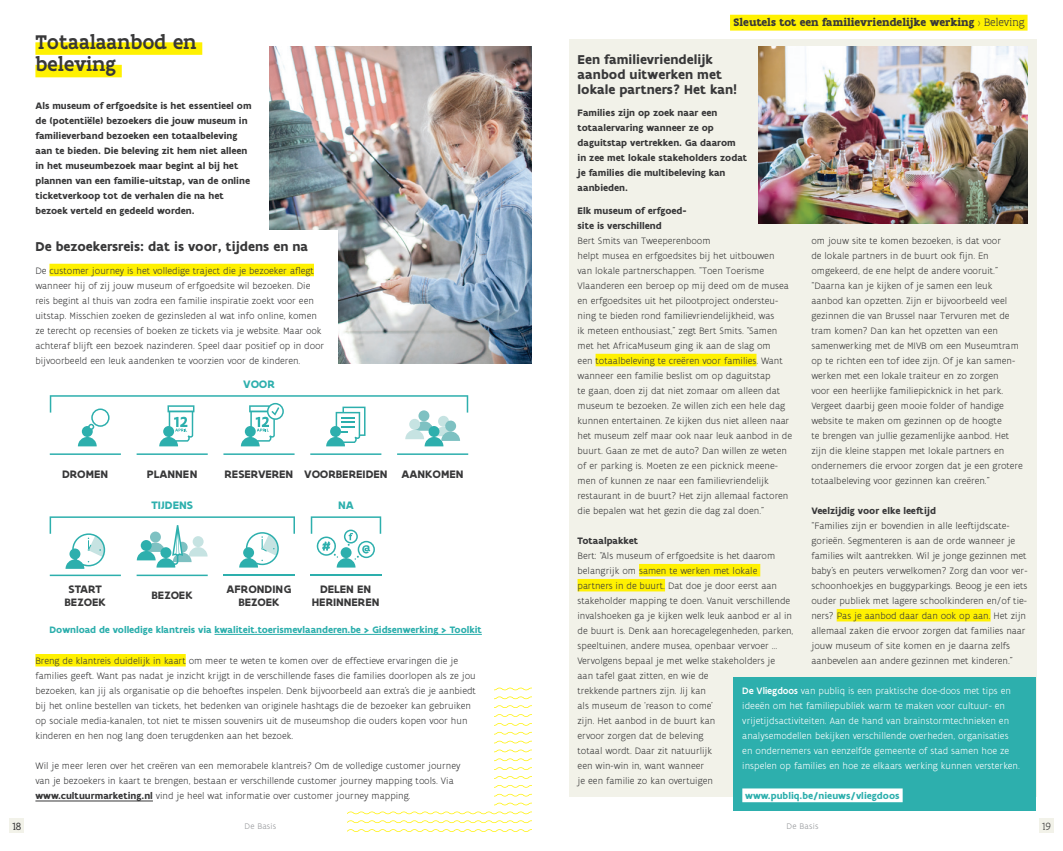
<style>
.page{position:relative;width:1063px;height:851px;background:#fff}
.page>*{position:absolute;margin:0;border:0;box-sizing:border-box;transform-origin:0 0}
.t1{font:500 21.25px/22.5px "Flanders Art Serif";color:#383839}
.t2{font:700 13.75px/15px "Flanders Art Sans";color:#383839}
.t3{font:700 11.62px/13.4px "Flanders Art Sans";color:#383839;text-align:center}
.t4{font:700 11.62px "Flanders Art Serif";color:#383839}
.t5{font:700 11.62px "Flanders Art Sans";color:#2dafad}
.t6{font:700 11.5px "Flanders Art Sans";letter-spacing:.005em;color:#383839}
.t7{font:11.25px "Flanders Art Serif";color:#383839}
.t8{font:300 11.25px "Flanders Art Serif";color:#383839}
.t9{font:300 10px/15px "Flanders Art Sans";color:#383839}
.t10{font:700 10px/15px "Flanders Art Sans";color:#383839}
.t11{font:300 10px/15px "Flanders Art Sans";color:#fff}
.t12{font:700 10px "Flanders Art Sans";letter-spacing:-.005em;color:#2dafad}
.t13{font:300 8.75px "Flanders Art Sans";letter-spacing:.02em;color:#939598}
.s1{font-weight:700}
.s2{font-weight:300;font-size:7.5px}
.s3{font-weight:300}
.s4{font-weight:500}
</style>
<div class="page">
<div style="left:10px;top:818px;width:14px;height:14px;background:#f2f2e9"></div>
<div style="left:1039px;top:818px;width:15px;height:14px;background:#f2f2e9"></div>
<div style="left:569px;top:39px;width:467px;height:757px;background:#f2f2e9"></div>
<div style="left:596px;top:354px;width:161px;height:12px;background:#fff101"></div>
<div style="left:639px;top:564px;width:121px;height:12px;background:#fff101"></div>
<div style="left:578px;top:579px;width:87px;height:12px;background:#fff101"></div>
<div style="left:837px;top:609px;width:154px;height:12px;background:#fff101"></div>
<img style="left:269px;top:46px;width:262px;height:318px">
<svg style="left:494px;top:687px;width:37px;height:3px"></svg>
<svg style="left:494px;top:696px;width:37px;height:38px"></svg>
<svg style="left:494px;top:740px;width:37px;height:3px"></svg>
<svg style="left:494px;top:749px;width:37px;height:3px"></svg>
<svg style="left:494px;top:758px;width:37px;height:29px"></svg>
<svg style="left:494px;top:793px;width:37px;height:3px"></svg>
<svg style="left:494px;top:802px;width:37px;height:3px"></svg>
<svg style="left:347px;top:811px;width:184px;height:21px"></svg>
<img style="left:758px;top:46px;width:270px;height:178px">
<div style="left:35px;top:42px;width:167px;height:13px;background:#fff101"></div>
<div style="left:35px;top:65px;width:87px;height:12px;background:#fff101"></div>
<div style="left:27px;top:230px;width:311px;height:147px;background:#fff"></div>
<div style="left:49px;top:264px;width:265px;height:12px;background:#fff101"></div>
<div style="left:35px;top:654px;width:151px;height:12px;background:#fff101"></div>
<hr style="left:35px;top:800px;width:118px;height:1px;background:#383839">
<div style="left:733px;top:676px;width:303px;height:134px;background:#2dafad"></div>
<div style="left:742px;top:788px;width:161px;height:14px;background:#fff"></div>
<div style="left:730px;top:15px;width:298px;height:16px;background:#fff101"></div>
<hr style="left:215px;top:634px;width:267px;height:1px;background:#2dafad">
<hr style="left:397px;top:453px;width:71px;height:2px;background:#2dafad">
<hr style="left:310px;top:453px;width:71px;height:2px;background:#2dafad">
<hr style="left:223px;top:453px;width:72px;height:2px;background:#2dafad">
<hr style="left:137px;top:453px;width:71px;height:2px;background:#2dafad">
<hr style="left:50px;top:453px;width:71px;height:2px;background:#2dafad">
<svg style="left:311px;top:516px;width:70px;height:51px"></svg>
<hr style="left:137px;top:574px;width:71px;height:2px;background:#2dafad">
<hr style="left:50px;top:574px;width:71px;height:2px;background:#2dafad">
<hr style="left:310px;top:574px;width:71px;height:2px;background:#2dafad">
<hr style="left:223px;top:574px;width:72px;height:2px;background:#2dafad">
<svg style="left:50px;top:395px;width:418px;height:51px"></svg>
<svg style="left:50px;top:516px;width:245px;height:52px"></svg>
<h1 class="t1" style="left:35px;top:30px;width:163px">Totaalaanbod en beleving</h1>
<p class="t10" style="left:35px;top:98px;width:218px">Als museum of erfgoedsite is het essentieel om de (potentiële) bezoekers die jouw museum in familieverband bezoeken een totaalbeleving aan te bieden. Die beleving zit hem niet alleen in het museumbezoek maar begint al bij het plannen van een familie-uitstap, van de online ticketverkoop tot de verhalen die na het bezoek verteld en gedeeld worden.</p>
<h2 class="t2" style="left:35px;top:239px;width:274px">De bezoekersreis: dat is voor, tijdens en na</h2>
<p class="t9" style="left:35px;top:263px;width:290px">De customer journey is het volledige traject die je bezoeker aflegt wanneer hij of zij jouw museum of erfgoedsite wil bezoeken. Die reis begint al thuis van zodra een familie inspiratie zoekt voor een uitstap. Misschien zoeken de gezinsleden al wat info online, komen ze terecht op recensies of boeken ze tickets via je website. Maar ook achteraf blijft een bezoek nazinderen. Speel daar positief op in door bijvoorbeeld een leuk aandenken te voorzien voor de kinderen.</p>
<p class="t5" style="left:243px;top:377px;width:33px">VOOR</p>
<p class="t3" style="left:62px;top:467px;width:48px">DROMEN</p>
<p class="t3" style="left:147px;top:467px;width:52px">PLANNEN</p>
<p class="t3" style="left:225px;top:467px;width:240px">RESERVEREN VOORBEREIDEN AANKOMEN</p>
<p class="t5" style="left:151px;top:498px;width:43px">TIJDENS</p>
<p class="t5" style="left:338px;top:498px;width:17px">NA</p>
<p class="t3" style="left:69px;top:582px;width:35px">START</p>
<p class="t3" style="left:227px;top:582px;width:66px">AFRONDING</p>
<p class="t3" style="left:312px;top:582px;width:69px">DELEN EN<br>HERINNEREN</p>
<p class="t6" style="left:152px;top:587px;width:43px">BEZOEK</p>
<p class="t6" style="left:65px;top:594px;width:43px">BEZOEK</p>
<p class="t6" style="left:238px;top:594px;width:43px">BEZOEK</p>
<p class="t12" style="left:50px;top:622px;width:434px">Download de volledige klantreis via kwaliteit.toerismevlaanderen.be &gt; Gidsenwerking &gt; Toolkit</p>
<p class="t9" style="left:35px;top:653px;width:442px">Breng de klantreis duidelijk in kaart om meer te weten te komen over de effectieve ervaringen die je families geeft. Want pas nadat je inzicht krijgt in de verschillende fases die families doorlopen als ze jou bezoeken, kan jij als organisatie op die behoeftes inspelen. Denk bijvoorbeeld aan extra’s die je aanbiedt bij het online bestellen van tickets, het bedenken van originele hashtags die de bezoeker kan gebruiken op sociale media-kanalen, tot niet te missen souvenirs uit de museumshop die ouders kopen voor hun kinderen en hen nog lang doen terugdenken aan het bezoek.</p>
<p class="t9" style="left:35px;top:758px;width:427px">Wil je meer leren over het creëren van een memorabele klantreis? Om de volledige customer journey van je bezoekers in kaart te brengen, bestaan er verschillende customer journey mapping tools. Via <span class="s1">www.cultuurmarketing.nl</span> vind je heel wat informatie over customer journey mapping.</p>
<p class="t4" style="left:733px;top:15px;width:293px">Sleutels tot een familievriendelijke werking <span class="s2">›</span> <span class="s3">Beleving</span></p>
<h2 class="t2" style="left:578px;top:52px;width:161px">Een familievriendelijk aanbod uitwerken met lokale partners? Het kan!</h2>
<p class="t10" style="left:578px;top:105px;width:171px">Families zijn op zoek naar een totaalervaring wanneer ze op daguitstap vertrekken. Ga daarom<br>in zee met lokale stakeholders zodat je families die multibeleving kan aanbieden.</p>
<p class="t10" style="left:578px;top:203px;width:111px">Elk museum of erfgoed&shy;site is verschillend</p>
<p class="t9" style="left:578px;top:233px;width:216px">Bert Smits van Tweeperenboom<br>helpt musea en erfgoedsites bij het uitbouwen<br>van lokale partnerschappen. “Toen Toerisme Vlaanderen een beroep op mij deed om de musea en erfgoedsites uit het pilootproject ondersteu&shy;ning te bieden rond familievriendelijkheid, was<br>ik meteen enthousiast,” zegt Bert Smits. “Samen met het AfricaMuseum ging ik aan de slag om<br>een totaalbeleving te creëren voor families. Want wanneer een familie beslist om op daguitstap<br>te gaan, doen zij dat niet zomaar om alleen dat museum te bezoeken. Ze willen zich een hele dag kunnen entertainen. Ze kijken dus niet alleen naar het museum zelf maar ook naar leuk aanbod in de buurt. Gaan ze met de auto? Dan willen ze weten of er parking is. Moeten ze een picknick meene&shy;men of kunnen ze naar een familievriendelijk restaurant in de buurt? Het zijn allemaal factoren die bepalen wat het gezin die dag zal doen.”</p>
<p class="t10" style="left:578px;top:533px;width:62px">Totaalpakket</p>
<p class="t9" style="left:578px;top:548px;width:217px">Bert: “Als museum of erfgoedsite is het daarom belangrijk om samen te werken met lokale partners in de buurt. Dat doe je door eerst aan stakeholder mapping te doen. Vanuit verschillende invalshoeken ga je kijken welk leuk aanbod er al in de buurt is. Denk aan horecagelegenheden, parken, speeltuinen, andere musea, openbaar vervoer ...<br>Vervolgens bepaal je met welke stakeholders je<br>aan tafel gaat zitten, en wie de<br>trekkende partners zijn. Jij kan<br>als museum de ‘reason to come’<br>zijn. Het aanbod in de buurt kan<br>ervoor zorgen dat de beleving<br>totaal wordt. Daar zit natuurlijk<br>een win-win in, want wanneer<br>je een familie zo kan overtuigen</p>
<p class="t9" style="left:811px;top:233px;width:213px">om jouw site te komen bezoeken, is dat voor<br>de lokale partners in de buurt ook fijn. En omgekeerd, de ene helpt de andere vooruit.” “Daarna kan je kijken of je samen een leuk aanbod kan opzetten. Zijn er bijvoorbeeld veel gezinnen die van Brussel naar Tervuren met de tram komen? Dan kan het opzetten van een samenwerking met de MIVB om een Museumtram op te richten een tof idee zijn. Of je kan samen&shy;werken met een lokale traiteur en zo zorgen<br>voor een heerlijke familiepicknick in het park.<br>Vergeet daarbij geen mooie folder of handige website te maken om gezinnen op de hoogte<br>te brengen van jullie gezamenlijke aanbod. Het zijn die kleine stappen met lokale partners en ondernemers die ervoor zorgen dat je een grotere totaalbeleving voor gezinnen kan creëren.”</p>
<p class="t10" style="left:811px;top:503px;width:126px">Veelzijdig voor elke leeftijd</p>
<p class="t9" style="left:811px;top:518px;width:218px">“Families zijn er bovendien in alle leeftijdscate&shy;gorieën. Segmenteren is aan de orde wanneer je families wilt aantrekken. Wil je jonge gezinnen met baby’s en peuters verwelkomen? Zorg dan voor ver&shy;schoonhoekjes en buggyparkings. Beoog je een iets ouder publiek met lagere schoolkinderen en/of tie&shy;ners? Pas je aanbod daar dan ook op aan. Het zijn allemaal zaken die ervoor zorgen dat families naar jouw museum of site komen en je daarna zelfs aanbevelen aan andere gezinnen met kinderen.”</p>
<p class="t11" style="left:742px;top:683px;width:279px"><span class="s4">De Vliegdoos</span> van publiq is een praktische doe-doos met tips en ideeën om het familiepubliek warm te maken voor cultuur- en vrijetijdsactiviteiten. Aan de hand van brainstormtechnieken en analysemodellen bekijken verschillende overheden, organisaties en ondernemers van eenzelfde gemeente of stad samen hoe ze inspelen op families en hoe ze elkaars werking kunnen versterken.</p>
<p class="t12" style="left:745px;top:789px;width:156px">www.publiq.be/nieuws/vliegdoos</p>
<p class="t7" style="left:13px;top:819px;width:10px">18</p>
<p class="t13" style="left:245px;top:820px;width:33px">De Basis</p>
<p class="t13" style="left:787px;top:820px;width:33px">De Basis</p>
<p class="t8" style="left:1042px;top:819px;width:10px">19</p>
</div>
